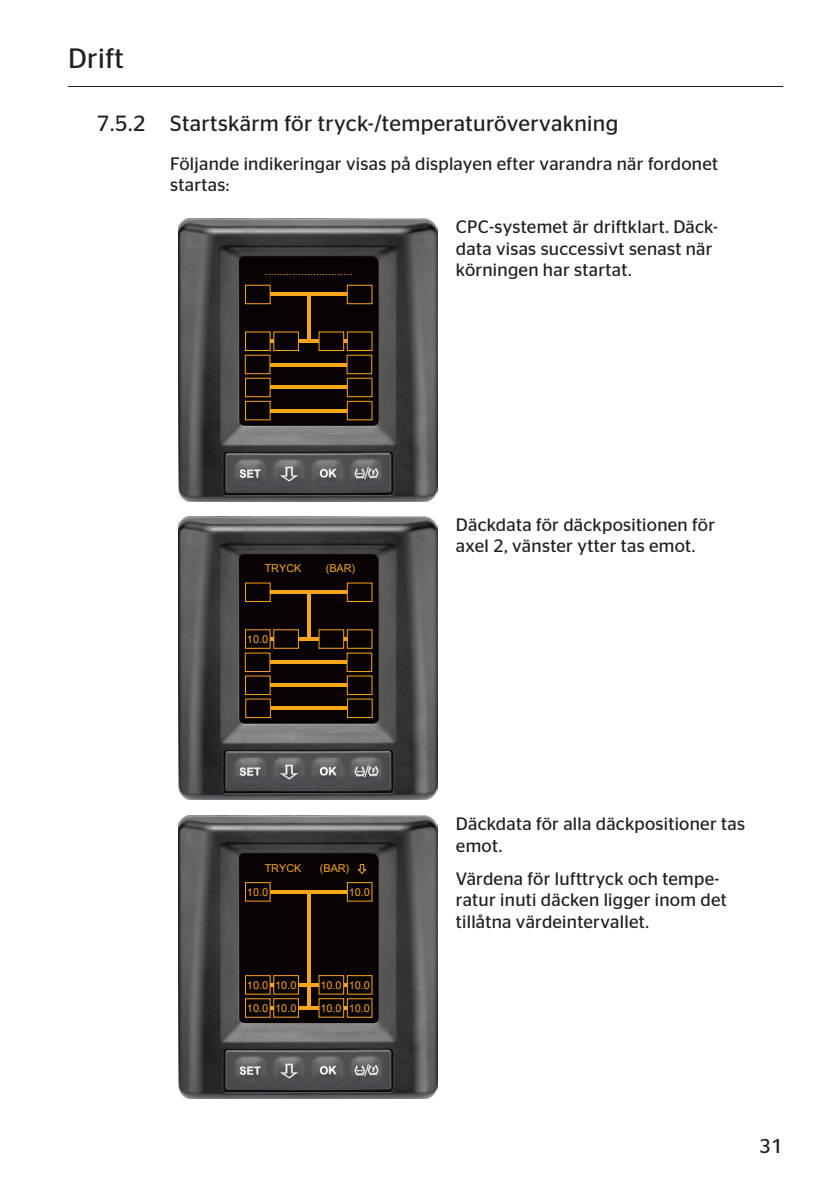
<style>
.page{position:relative;width:840px;height:1191px;background:#fff}
.page>*{position:absolute;margin:0;border:0;box-sizing:border-box;transform-origin:0 0}
.t1{font:28px "Continental Stag Sans";color:#231f20}
.t2{font:22px "Continental Stag Sans";letter-spacing:.015em;color:#231f20}
.t3{font:20px "Continental Stag Sans";color:#231f20}
.t4{font:18px/21.6px "Continental Stag Sans";letter-spacing:.015em;color:#231f20}
.t5{font:10.8px "Arial Unicode MS";color:#f9a51b}
</style>
<div class="page">
<hr style="left:68px;top:86px;width:714px;height:1px;background:#231f20">
<img style="left:178px;top:219px;width:259px;height:282px">
<div style="left:239px;top:257px;width:139px;height:169px;background:#080302;border-radius:5px"></div>
<hr style="left:257px;top:293px;width:103px;height:3px;background:#f9a51b">
<hr style="left:257px;top:339px;width:103px;height:4px;background:#f9a51b">
<hr style="left:307px;top:293px;width:3px;height:49px;background:#f9a51b">
<div style="left:347px;top:285px;width:25px;height:19px;background:#080302"></div>
<div style="left:346px;top:285px;width:26px;height:19px;border:1px solid #f9a51b"></div>
<div style="left:245px;top:285px;width:25px;height:19px;background:#080302"></div>
<div style="left:245px;top:285px;width:25px;height:19px;border:1px solid #f9a51b"></div>
<hr style="left:257px;top:363px;width:103px;height:3px;background:#f9a51b">
<div style="left:347px;top:355px;width:24px;height:19px;background:#080302"></div>
<div style="left:346px;top:355px;width:26px;height:19px;border:1px solid #f9a51b"></div>
<div style="left:245px;top:355px;width:25px;height:19px;background:#080302"></div>
<div style="left:245px;top:355px;width:25px;height:19px;border:1px solid #f9a51b"></div>
<hr style="left:257px;top:386px;width:103px;height:3px;background:#f9a51b">
<div style="left:347px;top:378px;width:25px;height:19px;background:#080302"></div>
<div style="left:346px;top:378px;width:26px;height:19px;border:1px solid #f9a51b"></div>
<div style="left:245px;top:378px;width:25px;height:19px;background:#080302"></div>
<div style="left:245px;top:378px;width:25px;height:19px;border:1px solid #f9a51b"></div>
<hr style="left:257px;top:409px;width:103px;height:3px;background:#f9a51b">
<div style="left:347px;top:401px;width:25px;height:19px;background:#080302"></div>
<div style="left:346px;top:401px;width:26px;height:19px;border:1px solid #f9a51b"></div>
<div style="left:245px;top:401px;width:25px;height:19px;background:#080302"></div>
<div style="left:245px;top:401px;width:25px;height:19px;border:1px solid #f9a51b"></div>
<div style="left:347px;top:332px;width:25px;height:18px;background:#080302"></div>
<div style="left:346px;top:331px;width:26px;height:20px;border:1px solid #f9a51b"></div>
<div style="left:319px;top:332px;width:24px;height:18px;background:#080302"></div>
<div style="left:318px;top:331px;width:26px;height:20px;border:1px solid #f9a51b"></div>
<div style="left:245px;top:332px;width:25px;height:18px;background:#080302"></div>
<div style="left:245px;top:331px;width:25px;height:20px;border:1px solid #f9a51b"></div>
<div style="left:273px;top:332px;width:25px;height:18px;background:#080302"></div>
<div style="left:273px;top:331px;width:26px;height:20px;border:1px solid #f9a51b"></div>
<img style="left:178px;top:516px;width:259px;height:283px">
<div style="left:239px;top:555px;width:139px;height:168px;background:#080302;border-radius:5px"></div>
<hr style="left:257px;top:590px;width:103px;height:4px;background:#f9a51b">
<hr style="left:257px;top:637px;width:103px;height:3px;background:#f9a51b">
<hr style="left:307px;top:590px;width:3px;height:50px;background:#f9a51b">
<div style="left:347px;top:583px;width:25px;height:18px;background:#080302"></div>
<div style="left:346px;top:582px;width:26px;height:20px;border:1px solid #f9a51b"></div>
<div style="left:245px;top:583px;width:25px;height:18px;background:#080302"></div>
<div style="left:245px;top:582px;width:25px;height:20px;border:1px solid #f9a51b"></div>
<hr style="left:257px;top:683px;width:103px;height:4px;background:#f9a51b">
<div style="left:347px;top:676px;width:25px;height:18px;background:#080302"></div>
<div style="left:346px;top:675px;width:26px;height:20px;border:1px solid #f9a51b"></div>
<div style="left:245px;top:676px;width:25px;height:18px;background:#080302"></div>
<div style="left:245px;top:675px;width:25px;height:20px;border:1px solid #f9a51b"></div>
<hr style="left:257px;top:706px;width:103px;height:4px;background:#f9a51b">
<div style="left:347px;top:699px;width:25px;height:18px;background:#080302"></div>
<div style="left:347px;top:698px;width:25px;height:20px;border:1px solid #f9a51b"></div>
<div style="left:245px;top:699px;width:25px;height:18px;background:#080302"></div>
<div style="left:245px;top:698px;width:26px;height:20px;border:1px solid #f9a51b"></div>
<hr style="left:257px;top:660px;width:103px;height:4px;background:#f9a51b">
<div style="left:347px;top:653px;width:24px;height:18px;background:#080302"></div>
<div style="left:346px;top:652px;width:26px;height:20px;border:1px solid #f9a51b"></div>
<div style="left:245px;top:653px;width:25px;height:18px;background:#080302"></div>
<div style="left:245px;top:652px;width:25px;height:20px;border:1px solid #f9a51b"></div>
<div style="left:347px;top:630px;width:25px;height:18px;background:#080302"></div>
<div style="left:346px;top:629px;width:26px;height:20px;border:1px solid #f9a51b"></div>
<div style="left:319px;top:630px;width:24px;height:18px;background:#080302"></div>
<div style="left:318px;top:629px;width:26px;height:20px;border:1px solid #f9a51b"></div>
<div style="left:245px;top:630px;width:25px;height:18px;background:#080302"></div>
<div style="left:245px;top:629px;width:25px;height:20px;border:1px solid #f9a51b"></div>
<div style="left:273px;top:630px;width:25px;height:18px;background:#080302"></div>
<div style="left:273px;top:629px;width:26px;height:20px;border:1px solid #f9a51b"></div>
<img style="left:178px;top:815px;width:259px;height:283px">
<div style="left:239px;top:854px;width:139px;height:169px;background:#080302;border-radius:5px"></div>
<hr style="left:257px;top:890px;width:103px;height:3px;background:#f9a51b">
<hr style="left:307px;top:890px;width:3px;height:119px;background:#f9a51b">
<div style="left:347px;top:882px;width:25px;height:19px;background:#080302"></div>
<div style="left:346px;top:882px;width:26px;height:19px;border:1px solid #f9a51b"></div>
<div style="left:245px;top:882px;width:25px;height:19px;background:#080302"></div>
<div style="left:245px;top:882px;width:25px;height:19px;border:1px solid #f9a51b"></div>
<hr style="left:257px;top:983px;width:103px;height:3px;background:#f9a51b">
<div style="left:347px;top:975px;width:25px;height:19px;background:#080302"></div>
<div style="left:346px;top:975px;width:26px;height:19px;border:1px solid #f9a51b"></div>
<div style="left:245px;top:975px;width:25px;height:19px;background:#080302"></div>
<div style="left:245px;top:975px;width:25px;height:19px;border:1px solid #f9a51b"></div>
<hr style="left:257px;top:1006px;width:103px;height:3px;background:#f9a51b">
<div style="left:347px;top:998px;width:25px;height:19px;background:#080302"></div>
<div style="left:346px;top:998px;width:26px;height:19px;border:1px solid #f9a51b"></div>
<div style="left:245px;top:998px;width:25px;height:19px;background:#080302"></div>
<div style="left:319px;top:975px;width:24px;height:19px;background:#080302"></div>
<div style="left:318px;top:975px;width:26px;height:19px;border:1px solid #f9a51b"></div>
<div style="left:273px;top:975px;width:25px;height:19px;background:#080302"></div>
<div style="left:273px;top:975px;width:26px;height:19px;border:1px solid #f9a51b"></div>
<div style="left:319px;top:998px;width:24px;height:19px;background:#080302"></div>
<div style="left:318px;top:998px;width:26px;height:19px;border:1px solid #f9a51b"></div>
<div style="left:273px;top:998px;width:25px;height:19px;background:#080302"></div>
<div style="left:273px;top:998px;width:26px;height:19px;border:1px solid #f9a51b"></div>
<svg style="left:357px;top:864px;width:10px;height:10px"></svg>
<h1 class="t1" style="left:68px;top:42px;width:57px">Drift</h1>
<p class="t2" style="left:96px;top:111px;width:523px">7.5.2 Startskärm för tryck-/temperaturövervakning</p>
<p class="t4" style="left:170px;top:152px;width:549px">Följande indikeringar visas på displayen efter varandra när fordonet startas:</p>
<p class="t5" style="left:264px;top:263px;width:89px">.............................</p>
<p class="t4" style="left:455px;top:216px;width:263px">CPC-systemet är driftklart. Däck&shy;data visas successivt senast när körningen har startat.</p>
<p class="t5" style="left:264px;top:561px;width:38px">TRYCK</p>
<p class="t5" style="left:325px;top:561px;width:31px">(BAR)</p>
<p class="t5" style="left:247px;top:631px;width:23px">10.0</p>
<p class="t5" style="left:264px;top:860px;width:38px">TRYCK</p>
<p class="t5" style="left:319px;top:860px;width:31px">(BAR)</p>
<p class="t5" style="left:247px;top:884px;width:23px">10.0</p>
<p class="t5" style="left:348px;top:884px;width:23px">10.0</p>
<p class="t5" style="left:247px;top:977px;width:51px">10.0 10.0</p>
<p class="t5" style="left:320px;top:977px;width:51px">10.0 10.0</p>
<p class="t5" style="left:247px;top:1000px;width:51px">10.0 10.0</p>
<p class="t5" style="left:320px;top:1000px;width:51px">10.0 10.0</p>
<p class="t4" style="left:455px;top:513px;width:260px">Däckdata för däckpositionen för axel 2, vänster ytter tas emot.</p>
<p class="t4" style="left:455px;top:813px;width:290px">Däckdata för alla däckpositioner tas emot.</p>
<p class="t4" style="left:455px;top:867px;width:272px">Värdena för lufttryck och tempe&shy;ratur inuti däcken ligger inom det tillåtna värdeintervallet.</p>
<p class="t3" style="left:758px;top:1134px;width:25px">31</p>
</div>
